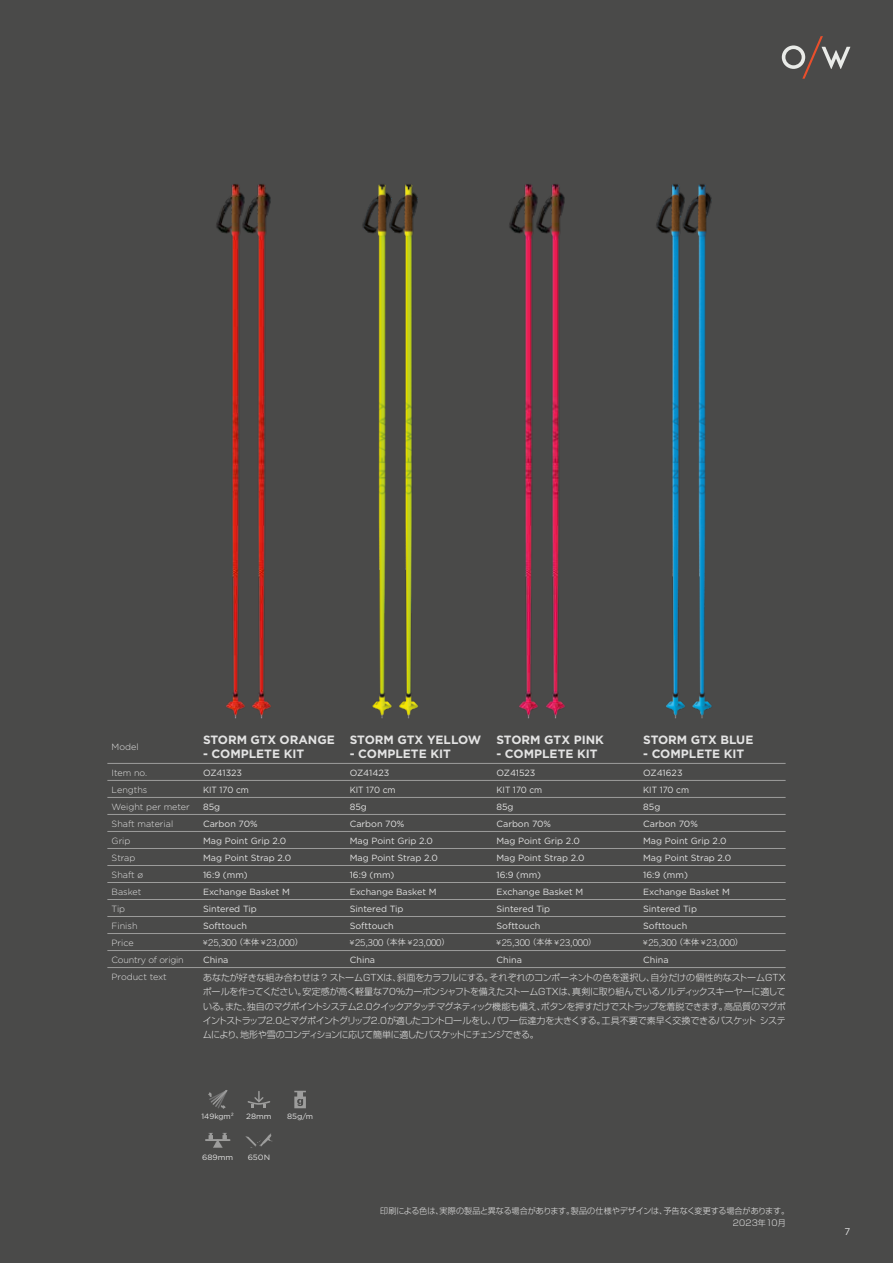
<style>
.page{position:relative;width:893px;height:1263px;background:#4a4a49}
.page>*{position:absolute;margin:0;border:0;box-sizing:border-box;transform-origin:0 0}
.t1{font:700 12px "Gotham";color:#e3e3e3}
.t2{font:9.75px "Gotham";color:#e3e3e3}
.t3{font:300 9.45px "Trade Gothic LT Pro";letter-spacing:-.01em;color:#e3e3e3}
.t4{font:9px/17px "Gotham";color:#e3e3e3}
.t5{font:300 9px/14.2px "Shin Go Pro";letter-spacing:-.065em;color:#e3e3e3;text-align:justify}
.t6{font:300 9px/17px "Gotham";color:#e3e3e3}
.t7{font:300 9px/17px "Gotham";letter-spacing:-.025em;color:#e3e3e3}
.t8{font:300 8.25px/12px "Shin Go Pro";letter-spacing:-.005em;color:#e3e3e3}
.t9{font:7.65px "Gotham";color:#e3e3e3;scale:1.06 1}
.t10{font:7.65px "Gotham";color:#e3e3e3}
.s1{font-family:"Hira Kaku Pro W3";font-weight:400;font-size:6.45px}
.s2{font-family:"Hira Kaku Pro W3";font-weight:400;font-size:7.95px}
</style>
<div class="page">
<svg style="left:245px;top:1133px;width:27px;height:15px"></svg>
<svg style="left:208px;top:1090px;width:20px;height:19px"></svg>
<svg style="left:248px;top:1091px;width:22px;height:17px"></svg>
<svg style="left:294px;top:1091px;width:12px;height:17px"></svg>
<hr style="left:206px;top:1139px;width:24px;height:2px;background:#9d9d9c">
<svg style="left:209px;top:1133px;width:18px;height:15px"></svg>
<hr style="left:107px;top:763px;width:679px;height:1px;background:#9d9d9c">
<hr style="left:107px;top:780px;width:679px;height:1px;background:#9d9d9c">
<hr style="left:107px;top:797px;width:679px;height:1px;background:#9d9d9c">
<hr style="left:107px;top:814px;width:679px;height:1px;background:#9d9d9c">
<hr style="left:107px;top:831px;width:679px;height:1px;background:#9d9d9c">
<hr style="left:107px;top:848px;width:679px;height:1px;background:#9d9d9c">
<hr style="left:107px;top:865px;width:679px;height:1px;background:#9d9d9c">
<hr style="left:107px;top:882px;width:679px;height:1px;background:#9d9d9c">
<hr style="left:107px;top:899px;width:679px;height:1px;background:#9d9d9c">
<hr style="left:107px;top:916px;width:679px;height:1px;background:#9d9d9c">
<hr style="left:107px;top:933px;width:679px;height:1px;background:#9d9d9c">
<hr style="left:107px;top:950px;width:679px;height:1px;background:#9d9d9c">
<hr style="left:107px;top:967px;width:679px;height:1px;background:#9d9d9c">
<img style="left:656px;top:184px;width:56px;height:535px">
<img style="left:509px;top:184px;width:56px;height:535px">
<img style="left:362px;top:184px;width:56px;height:535px">
<img style="left:216px;top:184px;width:55px;height:535px">
<svg style="left:782px;top:36px;width:68px;height:43px"></svg>
<p class="t6" style="left:112px;top:738px;width:29px">Model</p>
<p class="t6" style="left:112px;top:764px;width:80px">Item no.<br>Lengths<br>Weight per meter<br>Shaft material<br>Grip<br>Strap<br>Shaft ø</p>
<p class="t6" style="left:112px;top:883px;width:31px">Basket<br>Tip<br>Finish</p>
<p class="t7" style="left:112px;top:934px;width:73px">Price<br>Country of origin</p>
<p class="t6" style="left:112px;top:968px;width:57px">Product text</p>
<h1 class="t1" style="left:203px;top:732px;width:133px">STORM GTX ORANGE</h1>
<h1 class="t1" style="left:203px;top:746px;width:103px">- COMPLETE KIT</h1>
<p class="t4" style="left:203px;top:764px;width:90px">OZ41323<br>KIT 170 cm<br>85g<br>Carbon 70%<br>Mag Point Grip 2.0<br>Mag Point Strap 2.0<br>16:9 (mm)<br>Exchange Basket M<br>Sintered Tip<br>Softtouch</p>
<p class="t3" style="left:203px;top:937px;width:101px"><span class="s1">¥</span> 25,300 <span class="s2">（本体</span> <span class="s1">¥</span> 23,000<span class="s2">）</span></p>
<p class="t4" style="left:203px;top:951px;width:27px">China</p>
<h1 class="t1" style="left:350px;top:732px;width:133px">STORM GTX YELLOW</h1>
<h1 class="t1" style="left:350px;top:746px;width:103px">- COMPLETE KIT</h1>
<p class="t4" style="left:350px;top:764px;width:90px">OZ41423<br>KIT 170 cm<br>85g<br>Carbon 70%<br>Mag Point Grip 2.0<br>Mag Point Strap 2.0<br>16:9 (mm)<br>Exchange Basket M<br>Sintered Tip<br>Softtouch</p>
<p class="t3" style="left:350px;top:937px;width:101px"><span class="s1">¥</span> 25,300 <span class="s2">（本体</span> <span class="s1">¥</span> 23,000<span class="s2">）</span></p>
<p class="t4" style="left:350px;top:951px;width:27px">China</p>
<h1 class="t1" style="left:496px;top:732px;width:109px">STORM GTX PINK</h1>
<h1 class="t1" style="left:496px;top:746px;width:103px">- COMPLETE KIT</h1>
<p class="t4" style="left:496px;top:764px;width:90px">OZ41523<br>KIT 170 cm<br>85g<br>Carbon 70%<br>Mag Point Grip 2.0<br>Mag Point Strap 2.0<br>16:9 (mm)<br>Exchange Basket M<br>Sintered Tip<br>Softtouch</p>
<p class="t3" style="left:496px;top:937px;width:101px"><span class="s1">¥</span> 25,300 <span class="s2">（本体</span> <span class="s1">¥</span> 23,000<span class="s2">）</span></p>
<p class="t4" style="left:496px;top:951px;width:27px">China</p>
<h1 class="t1" style="left:643px;top:732px;width:112px">STORM GTX BLUE</h1>
<h1 class="t1" style="left:643px;top:746px;width:103px">- COMPLETE KIT</h1>
<p class="t4" style="left:643px;top:764px;width:90px">OZ41623<br>KIT 170 cm<br>85g<br>Carbon 70%<br>Mag Point Grip 2.0<br>Mag Point Strap 2.0<br>16:9 (mm)<br>Exchange Basket M<br>Sintered Tip<br>Softtouch</p>
<p class="t3" style="left:643px;top:937px;width:101px"><span class="s1">¥</span> 25,300 <span class="s2">（本体</span> <span class="s1">¥</span> 23,000<span class="s2">）</span></p>
<p class="t4" style="left:643px;top:951px;width:27px">China</p>
<p class="t5" style="left:203px;top:969px;width:585px">あなたが好きな組み合わせは？ストームGTXは、斜面をカラフルにする。それぞれのコンポーネントの色を選択し、自分だけの個性的なストームGTXポールを作ってください。安定感が高く軽量な70%カーボンシャフトを備えたストームGTXは、真剣に取り組んでいるノルディックスキーヤーに適している。また、独自のマグポイントシステム2.0クイックアタッチマグネティック機能も備え、ボタンを押すだけでストラップを着脱できます。高品質のマグポイントストラップ2.0とマグポイントグリップ2.0が適したコントロールをし、パワー伝達力を大きくする。工具不要で素早く交換できるバスケット システムにより、地形や雪のコンディションに応じて簡単に適したバスケットにチェンジできる。</p>
<p class="t10" style="left:202px;top:1112px;width:34px">149kgm²</p>
<p class="t9" style="left:246px;top:1112px;width:25px">28mm</p>
<p class="t9" style="left:287px;top:1112px;width:26px">85g/m</p>
<p class="t9" style="left:202px;top:1152px;width:31px">689mm</p>
<p class="t9" style="left:248px;top:1152px;width:23px">650N</p>
<p class="t8" style="left:733px;top:1204px;width:58px;text-indent:-353px">印刷による色は、実際の製品と異なる場合があります。製品の仕様やデザインは、予告なく変更する場合があります。<br>2023年10月</p>
<p class="t2" style="left:845px;top:1225px;width:7px">7</p>
</div>
